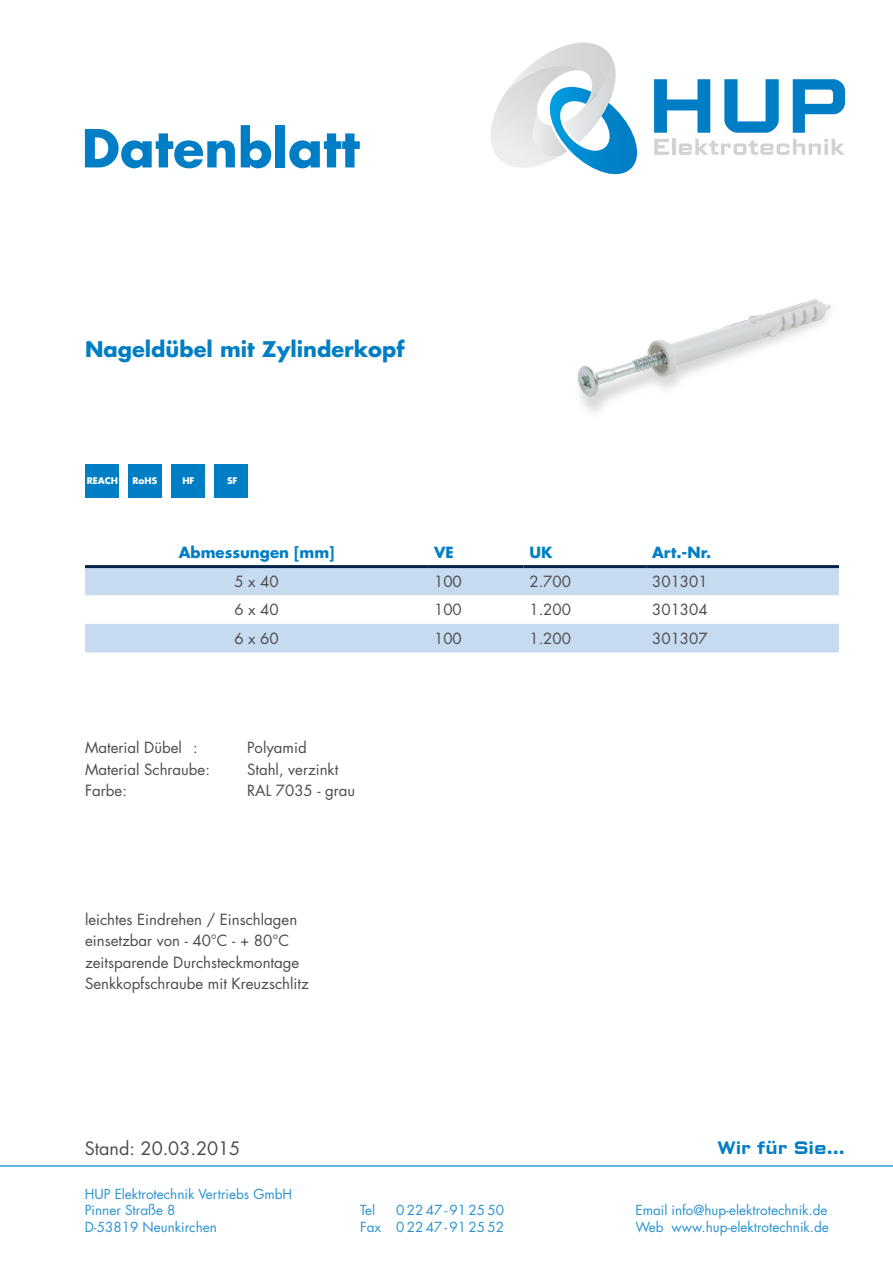
<style>
.page{position:relative;width:893px;height:1263px;background:#fff}
.page>*{position:absolute;margin:0;border:0;box-sizing:border-box;transform-origin:0 0}
.t1{font:700 51px "Futura";color:#007ec5}
.t2{font:700 21px "Futura";color:#007ec5}
.t3{font:18px "Futura";color:#4b4c4d}
.t4{font:700 18px "Bank Gothic Pro";color:#007ec5}
.Fließtext{font:15px "Futura";color:#4b4c4d}
.Tabelle_Körperzeile{font:15px "Futura";color:#4b4c4d}
.Tabelle_Kopfzeile{font:700 15px "Futura";color:#007ec5}
.t5{font:13.5px/16.2px "Futura";color:#2a92d0}
.t6{font:700 9px "Futura";color:#fff}
</style>
<div class="page">
<svg style="left:0;top:1165px;width:893px;height:2px"></svg>
<svg style="left:654px;top:79px;width:56px;height:54px"></svg>
<svg style="left:724px;top:79px;width:55px;height:54px"></svg>
<svg style="left:793px;top:79px;width:52px;height:54px"></svg>
<svg style="left:654px;top:139px;width:15px;height:16px"></svg>
<hr style="left:672px;top:139px;width:3px;height:16px;background:#d1d2d4">
<svg style="left:679px;top:139px;width:166px;height:16px"></svg>
<svg style="left:491px;top:43px;width:146px;height:132px"></svg>
<div style="left:128px;top:464px;width:33px;height:33px;background:#007ec5"></div>
<div style="left:86px;top:464px;width:33px;height:33px;background:#007ec5"></div>
<div style="left:214px;top:464px;width:34px;height:33px;background:#007ec5"></div>
<div style="left:172px;top:464px;width:33px;height:33px;background:#007ec5"></div>
<svg style="left:85px;top:568px;width:754px;height:84px;fill:#c6daf0"></svg>
<hr style="left:85px;top:565px;width:343px;height:3px;background:#052349">
<hr style="left:428px;top:565px;width:95px;height:3px;background:#052349">
<hr style="left:523px;top:565px;width:123px;height:3px;background:#052349">
<hr style="left:646px;top:565px;width:193px;height:3px;background:#052349">
<img style="left:577px;top:299px;width:254px;height:114px">
<h1 class="t1" style="left:82px;top:114px;width:280px">Datenblatt</h1>
<h1 class="t2" style="left:85px;top:335px;width:321px">Nageldübel mit Zylinderkopf</h1>
<h2 class="t6" style="left:87px;top:475px;width:33px">REACH</h2>
<h2 class="t6" style="left:132px;top:475px;width:26px">RoHS</h2>
<h2 class="t6" style="left:182px;top:475px;width:14px">HF</h2>
<h2 class="t6" style="left:227px;top:475px;width:12px">SF</h2>
<p class="Tabelle_Kopfzeile" style="left:179px;top:542px;width:157px">Abmessungen [mm]</p>
<p class="Tabelle_Kopfzeile" style="left:434px;top:542px;width:21px">VE</p>
<p class="Tabelle_Kopfzeile" style="left:529px;top:542px;width:25px">UK</p>
<p class="Tabelle_Kopfzeile" style="left:652px;top:542px;width:60px">Art.-Nr.</p>
<p class="Tabelle_Körperzeile" style="left:234px;top:572px;width:46px">5 x 40</p>
<p class="Tabelle_Körperzeile" style="left:434px;top:572px;width:29px">100</p>
<p class="Tabelle_Körperzeile" style="left:529px;top:572px;width:43px">2.700</p>
<p class="Tabelle_Körperzeile" style="left:652px;top:572px;width:57px">301301</p>
<p class="Tabelle_Körperzeile" style="left:234px;top:600px;width:46px">6 x 40</p>
<p class="Tabelle_Körperzeile" style="left:434px;top:600px;width:29px">100</p>
<p class="Tabelle_Körperzeile" style="left:529px;top:600px;width:43px">1.200</p>
<p class="Tabelle_Körperzeile" style="left:652px;top:600px;width:57px">301304</p>
<p class="Tabelle_Körperzeile" style="left:234px;top:629px;width:46px">6 x 60</p>
<p class="Tabelle_Körperzeile" style="left:434px;top:629px;width:29px">100</p>
<p class="Tabelle_Körperzeile" style="left:529px;top:629px;width:43px">1.200</p>
<p class="Tabelle_Körperzeile" style="left:652px;top:629px;width:57px">301307</p>
<p class="Fließtext" style="left:85px;top:738px;width:114px">Material Dübel :</p>
<p class="Fließtext" style="left:247px;top:738px;width:61px">Polyamid</p>
<p class="Fließtext" style="left:85px;top:760px;width:126px">Material Schraube:</p>
<p class="Fließtext" style="left:247px;top:760px;width:93px">Stahl, verzinkt</p>
<p class="Fließtext" style="left:85px;top:781px;width:43px">Farbe:</p>
<p class="Fließtext" style="left:247px;top:781px;width:110px">RAL 7035 - grau</p>
<p class="Fließtext" style="left:85px;top:909px;width:214px">leichtes Eindrehen / Einschlagen</p>
<p class="Fließtext" style="left:85px;top:931px;width:206px">einsetzbar von - 40°C - + 80°C</p>
<p class="Fließtext" style="left:85px;top:953px;width:216px">zeitsparende Durchsteckmontage</p>
<p class="Fließtext" style="left:85px;top:974px;width:225px">Senkkopfschraube mit Kreuzschlitz</p>
<p class="t3" style="left:85px;top:1136px;width:157px">Stand: 20.03.2015</p>
<p class="t5" style="left:85px;top:1186px;width:209px">HUP Elektrotechnik Vertriebs GmbH<br>Pinner Straße 8<br>D-53819 Neunkirchen</p>
<p class="t4" style="left:717px;top:1137px;width:129px">Wir für Sie...</p>
<p class="t5" style="left:360px;top:1202px;width:145px;text-align:right">02247-912550<br>Fax 02247-912552</p>
<p class="t5" style="left:636px;top:1202px;width:195px">Email info@hup-elektrotechnik.de<br>Web www.hup-elektrotechnik.de</p>
<p class="t5" style="left:360px;top:1202px;width:17px">Tel</p>
</div>
